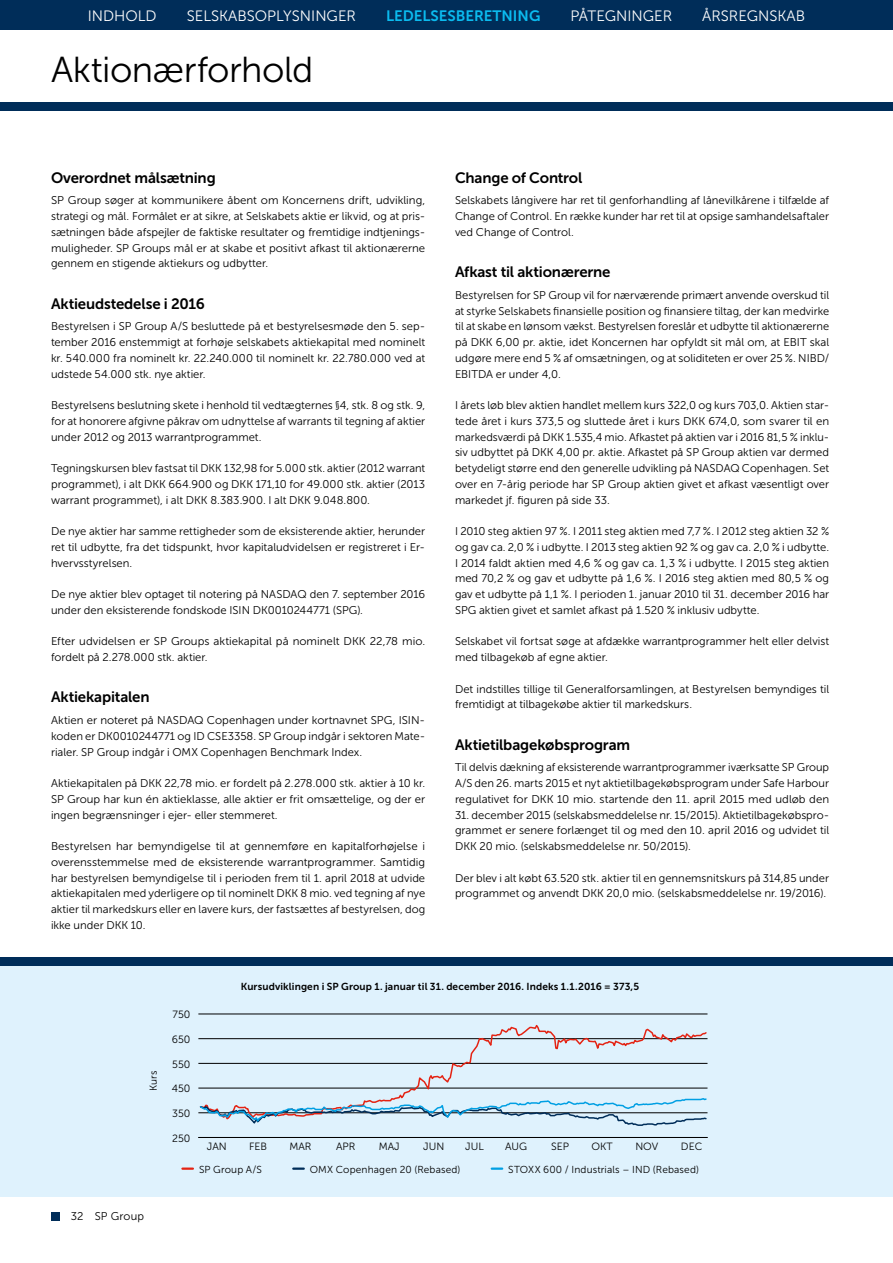
<style>
.page{position:relative;width:893px;height:1263px;background:#fff}
.page>*{position:absolute;margin:0;border:0;box-sizing:border-box;transform-origin:0 0}
.t1{font:36px "Museo Sans 300";letter-spacing:-.015em;color:#000}
.t2{font:15px "Museo Sans 700";letter-spacing:-.01em;color:#000}
.t3{font:15px "Museo Sans 300";color:#fff}
.t4{font:15px "Museo Sans 700";color:#0bbbef}
.t5{font:11.25px/15.8px "Museo Sans 300";color:#000;text-align:justify}
.t6{font:10.5px "Museo Sans 300";color:#000}
.t7{font:10.2px "Museo Sans 300";letter-spacing:.015em;color:#000}
.t8{font:10.2px "Museo Sans 700";letter-spacing:.015em;color:#000}
</style>
<div class="page">
<div style="left:0;top:965px;width:893px;height:232px;background:#dff2fd"></div>
<div style="left:0;top:957px;width:893px;height:8px;background:#002d59"></div>
<hr style="left:198px;top:1137px;width:509px;height:1px;background:#000">
<hr style="left:198px;top:1088px;width:509px;height:1px;background:#000">
<hr style="left:198px;top:1063px;width:509px;height:1px;background:#000">
<hr style="left:198px;top:1038px;width:509px;height:1px;background:#000">
<hr style="left:198px;top:1014px;width:509px;height:1px;background:#000">
<svg style="left:199px;top:1024px;width:508px;height:73px"></svg>
<svg style="left:198px;top:1097px;width:509px;height:29px"></svg>
<svg style="left:182px;top:1167px;width:11px;height:3px"></svg>
<svg style="left:293px;top:1167px;width:11px;height:3px"></svg>
<svg style="left:492px;top:1167px;width:10px;height:3px"></svg>
<div style="left:51px;top:1212px;width:9px;height:8px;background:#002d59"></div>
<div style="left:0;top:102px;width:893px;height:9px;background:#002d59"></div>
<div style="left:0;top:0;width:893px;height:30px;background:#002d59"></div>
<h2 class="t3" style="left:88px;top:7px;width:70px">INDHOLD</h2>
<h2 class="t3" style="left:187px;top:7px;width:171px">SELSKABSOPLYSNINGER</h2>
<h2 class="t4" style="left:386px;top:7px;width:156px">LEDELSESBERETNING</h2>
<h2 class="t3" style="left:570px;top:7px;width:103px">PÅTEGNINGER</h2>
<h2 class="t3" style="left:702px;top:7px;width:105px">ÅRSREGNSKAB</h2>
<h1 class="t1" style="left:51px;top:50px;width:264px">Aktionærforhold</h1>
<h2 class="t2" style="left:51px;top:169px;width:166px">Overordnet målsætning</h2>
<p class="t5" style="left:51px;top:193px;width:376px">SP Group søger at kommunikere åbent om Koncernens drift, udvikling, strategi og mål. Formålet er at sikre, at Selskabets aktie er likvid, og at pris&shy;sætningen både afspejler de faktiske resultater og fremtidige indtjenings&shy;muligheder. SP Groups mål er at skabe et positivt afkast til aktionærerne gennem en stigende aktiekurs og udbytter.</p>
<h2 class="t2" style="left:51px;top:295px;width:155px">Aktieudstedelse i 2016</h2>
<p class="t5" style="left:51px;top:319px;width:376px">Bestyrelsen i SP Group A/S besluttede på et bestyrelsesmøde den 5. sep&shy;tember 2016 enstemmigt at forhøje selskabets aktiekapital med nominelt kr. 540.000 fra nominelt kr. 22.240.000 til nominelt kr. 22.780.000 ved at udstede 54.000 stk. nye aktier.</p>
<p class="t5" style="left:51px;top:397px;width:376px">Bestyrelsens beslutning skete i henhold til vedtægternes §4, stk. 8 og stk. 9, for at honorere afgivne påkrav om udnyttelse af warrants til tegning af aktier under 2012 og 2013 warrantprogrammet.</p>
<p class="t5" style="left:51px;top:460px;width:376px">Tegningskursen blev fastsat til DKK 132,98 for 5.000 stk. aktier (2012 warrant programmet), i alt DKK 664.900 og DKK 171,10 for 49.000 stk. aktier (2013 warrant programmet), i alt DKK 8.383.900. I alt DKK 9.048.800.</p>
<p class="t5" style="left:51px;top:523px;width:376px">De nye aktier har samme rettigheder som de eksisterende aktier, herunder ret til udbytte, fra det tidspunkt, hvor kapitaludvidelsen er registreret i Er&shy;hvervsstyrelsen.</p>
<p class="t5" style="left:51px;top:586px;width:376px">De nye aktier blev optaget til notering på NASDAQ den 7. september 2016 under den eksisterende fondskode ISIN DK0010244771 (SPG).</p>
<p class="t5" style="left:51px;top:634px;width:376px">Efter udvidelsen er SP Groups aktiekapital på nominelt DKK 22,78 mio. fordelt på 2.278.000 stk. aktier.</p>
<h2 class="t2" style="left:51px;top:689px;width:100px">Aktiekapitalen</h2>
<p class="t5" style="left:51px;top:712px;width:376px">Aktien er noteret på NASDAQ Copenhagen under kortnavnet SPG, ISIN&shy;koden er DK0010244771 og ID CSE3358. SP Group indgår i sektoren Mate&shy;rialer. SP Group indgår i OMX Copenhagen Benchmark Index.</p>
<p class="t5" style="left:51px;top:775px;width:376px">Aktiekapitalen på DKK 22,78 mio. er fordelt på 2.278.000 stk. aktier à 10 kr.<br>SP Group har kun én aktieklasse, alle aktier er frit omsættelige, og der er ingen begrænsninger i ejer- eller stemmeret.</p>
<p class="t5" style="left:51px;top:838px;width:376px">Bestyrelsen har bemyndigelse til at gennemføre en kapitalforhøjelse i overensstemmelse med de eksisterende warrantprogrammer. Samtidig har bestyrelsen bemyndigelse til i perioden frem til 1. april 2018 at udvide aktiekapitalen med yderligere op til nominelt DKK 8 mio. ved tegning af nye aktier til markedskurs eller en lavere kurs, der fastsættes af bestyrelsen, dog ikke under DKK 10.</p>
<h2 class="t2" style="left:455px;top:169px;width:129px">Change of Control</h2>
<p class="t5" style="left:455px;top:193px;width:376px">Selskabets långivere har ret til genforhandling af lånevilkårene i tilfælde af Change of Control. En række kunder har ret til at opsige samhandelsaftaler ved Change of Control.</p>
<h2 class="t2" style="left:455px;top:264px;width:157px">Afkast til aktionærerne</h2>
<p class="t5" style="left:455px;top:287px;width:376px">Bestyrelsen for SP Group vil for nærværende primært anvende overskud til at styrke Selskabets finansielle position og finansiere tiltag, der kan medvirke til at skabe en lønsom vækst. Bestyrelsen foreslår et udbytte til aktionærerne på DKK 6,00 pr. aktie, idet Koncernen har opfyldt sit mål om, at EBIT skal udgøre mere end 5 % af omsætningen, og at soliditeten er over 25 %. NIBD/ EBITDA er under 4,0.</p>
<p class="t5" style="left:455px;top:397px;width:376px">I årets løb blev aktien handlet mellem kurs 322,0 og kurs 703,0. Aktien star&shy;tede året i kurs 373,5 og sluttede året i kurs DKK 674,0, som svarer til en markedsværdi på DKK 1.535,4 mio. Afkastet på aktien var i 2016 81,5 % inklu&shy;siv udbyttet på DKK 4,00 pr. aktie. Afkastet på SP Group aktien var dermed betydeligt større end den generelle udvikling på NASDAQ Copenhagen. Set over en 7-årig periode har SP Group aktien givet et afkast væsentligt over markedet jf. figuren på side 33.</p>
<p class="t5" style="left:455px;top:523px;width:376px">I 2010 steg aktien 97 %. I 2011 steg aktien med 7,7 %. I 2012 steg aktien 32 % og gav ca. 2,0 % i udbytte. I 2013 steg aktien 92 % og gav ca. 2,0 % i udbytte.<br>I 2014 faldt aktien med 4,6 % og gav ca. 1,3 % i udbytte. I 2015 steg aktien med 70,2 % og gav et udbytte på 1,6 %. I 2016 steg aktien med 80,5 % og gav et udbytte på 1,1 %. I perioden 1. januar 2010 til 31. december 2016 har SPG aktien givet et samlet afkast på 1.520 % inklusiv udbytte.</p>
<p class="t5" style="left:455px;top:634px;width:376px">Selskabet vil fortsat søge at afdække warrantprogrammer helt eller delvist med tilbagekøb af egne aktier.</p>
<p class="t5" style="left:455px;top:681px;width:376px">Det indstilles tillige til Generalforsamlingen, at Bestyrelsen bemyndiges til fremtidigt at tilbagekøbe aktier til markedskurs.</p>
<h2 class="t2" style="left:455px;top:736px;width:177px">Aktietilbagekøbsprogram</h2>
<p class="t5" style="left:455px;top:760px;width:376px">Til delvis dækning af eksisterende warrantprogrammer iværksatte SP Group A/S den 26. marts 2015 et nyt aktietilbagekøbsprogram under Safe Harbour regulativet for DKK 10 mio. startende den 11. april 2015 med udløb den</p>
<p class="t5" style="left:455px;top:807px;width:376px">31. december 2015 (selskabsmeddelelse nr. 15/2015). Aktietilbagekøbspro&shy;grammet er senere forlænget til og med den 10. april 2016 og udvidet til DKK 20 mio. (selskabsmeddelelse nr. 50/2015).</p>
<p class="t5" style="left:455px;top:870px;width:376px">Der blev i alt købt 63.520 stk. aktier til en gennemsnitskurs på 314,85 under programmet og anvendt DKK 20,0 mio. (selskabsmeddelelse nr. 19/2016).</p>
<p class="t7" style="left:148px;top:1091px;width:22px;rotate:-90deg">Kurs</p>
<p class="t5" style="left:71px;top:1209px;width:75px">32 SP Group</p>
<p class="t6" style="left:173px;top:1009px;width:19px">750</p>
<p class="t6" style="left:172px;top:1034px;width:20px">650</p>
<p class="t6" style="left:172px;top:1058px;width:20px">550</p>
<p class="t6" style="left:172px;top:1083px;width:20px">450</p>
<p class="t6" style="left:172px;top:1108px;width:20px">350</p>
<p class="t6" style="left:172px;top:1132px;width:20px">250</p>
<p class="t8" style="left:241px;top:981px;width:400px">Kursudviklingen i SP Group 1. januar til 31. december 2016. Indeks 1.1.2016 = 373,5</p>
<p class="t6" style="left:207px;top:1140px;width:21px">JAN</p>
<p class="t6" style="left:249px;top:1140px;width:19px">FEB</p>
<p class="t6" style="left:289px;top:1140px;width:24px">MAR</p>
<p class="t6" style="left:336px;top:1140px;width:21px">APR</p>
<p class="t6" style="left:379px;top:1140px;width:22px">MAJ</p>
<p class="t6" style="left:423px;top:1140px;width:23px">JUN</p>
<p class="t6" style="left:465px;top:1140px;width:20px">JUL</p>
<p class="t6" style="left:505px;top:1140px;width:23px">AUG</p>
<p class="t6" style="left:551px;top:1140px;width:19px">SEP</p>
<p class="t6" style="left:592px;top:1140px;width:23px">OKT</p>
<p class="t6" style="left:635px;top:1140px;width:25px">NOV</p>
<p class="t6" style="left:681px;top:1140px;width:23px">DEC</p>
<p class="t7" style="left:199px;top:1164px;width:64px">SP Group A/S</p>
<p class="t7" style="left:310px;top:1164px;width:152px">OMX Copenhagen 20 (Rebased)</p>
<p class="t7" style="left:508px;top:1164px;width:192px">STOXX 600 / Industrials – IND (Rebased)</p>
</div>
